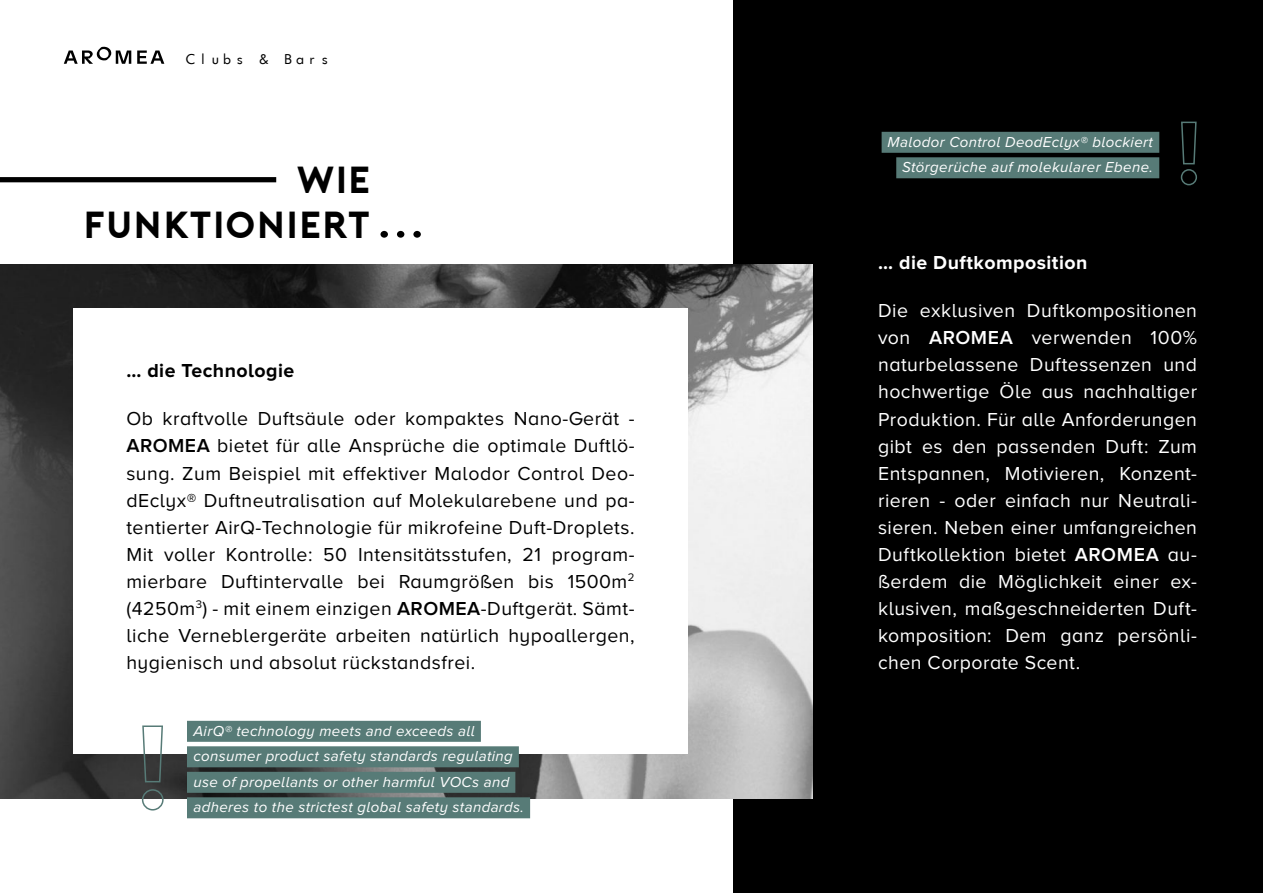
<style>
.page{position:relative;width:1263px;height:893px;background:#fff}
.page>*{position:absolute;margin:0;border:0;box-sizing:border-box;transform-origin:0 0}
.t1{font:37.5px/45px "Porter Bold DEMO";color:#000;text-align:right}
.t2{font:19.5px/27px "Proxima Nova A";letter-spacing:.025em;color:#000;text-align:justify}
.t3{font:19.5px/27px "Proxima Nova A";letter-spacing:.025em;color:#fff;text-align:justify}
.t4{font:700 19.5px "Proxima Nova A";letter-spacing:.025em;color:#fff}
.t5{font:700 19.5px "Proxima Nova A";letter-spacing:.025em;color:#000}
.t6{font:italic 15px/25.5px "Proxima Nova A";letter-spacing:.025em;color:#fff}
.t7{font:13.5px "Futurist Fixed Width";letter-spacing:-.1em;color:#000}
.s1{font-weight:600}
</style>
<div class="page">
<svg style="left:64px;top:47px;width:67px;height:17px"></svg>
<svg style="left:137px;top:51px;width:27px;height:13px"></svg>
<div style="left:733px;top:0;width:530px;height:893px;background:#000"></div>
<img style="left:0;top:264px;width:812px;height:534px">
<div style="left:73px;top:308px;width:615px;height:446px;background:#fff"></div>
<div style="left:0;top:177px;width:276px;height:5px;background:#000"></div>
<div style="left:187px;top:721px;width:294px;height:21px;background:#577b77"></div>
<div style="left:187px;top:746px;width:332px;height:21px;background:#577b77"></div>
<div style="left:187px;top:772px;width:328px;height:21px;background:#577b77"></div>
<div style="left:187px;top:797px;width:343px;height:21px;background:#577b77"></div>
<svg style="left:141px;top:725px;width:23px;height:86px"></svg>
<div style="left:882px;top:132px;width:277px;height:21px;background:#577b77"></div>
<div style="left:896px;top:157px;width:263px;height:21px;background:#577b77"></div>
<svg style="left:1180px;top:121px;width:17px;height:65px"></svg>
<svg style="left:380px;top:231px;width:41px;height:7px"></svg>
<p class="t7" style="left:184px;top:50px;width:149px">Clubs &amp; Bars</p>
<h1 class="t1" style="left:83px;top:155px;width:289px">WIE<br>FUNKTIONIERT</h1>
<p class="t5" style="left:126px;top:359px;width:169px">… die Technologie</p>
<p class="t2" style="left:126px;top:405px;width:510px">Ob kraftvolle Duftsäule oder kompaktes Nano-Gerät - <span class="s1">AROMEA</span> bietet für alle Ansprüche die optimale Duftlö&shy;sung. Zum Beispiel mit effektiver Malodor Control Deo&shy;dEclyx® Duftneutralisation auf Molekularebene und pa&shy;tentierter AirQ-Technologie für mikrofeine Duft-Droplets.<br>Mit voller Kontrolle: 50 Intensitätsstufen, 21 program&shy;mierbare Duftintervalle bei Raumgrößen bis 1500m<sup>2 </sup>(4250m<sup>3</sup>) - mit einem einzigen <span class="s1">AROMEA</span>-Duftgerät. Sämt&shy;liche Verneblergeräte arbeiten natürlich hypoallergen, hygienisch und absolut rückstandsfrei.</p>
<p class="t6" style="left:193px;top:718px;width:332px">AirQ® technology meets and exceeds all consumer product safety standards regulating use of propellants or other harmful VOCs and adheres to the strictest global safety standards.</p>
<p class="t6" style="left:888px;top:129px;width:267px;text-align:right">Malodor Control DeodEclyx® blockiert<br>Störgerüche auf molekularer Ebene.</p>
<p class="t4" style="left:878px;top:251px;width:211px">… die Duftkomposition</p>
<p class="t3" style="left:878px;top:297px;width:320px">Die exklusiven Duftkompositionen von <span class="s1">AROMEA</span> verwenden 100% naturbelassene Duftessenzen und hochwertige Öle aus nachhaltiger Produktion. Für alle Anforderungen gibt es den passenden Duft: Zum Entspannen, Motivieren, Konzent&shy;rieren - oder einfach nur Neutrali&shy;sieren. Neben einer umfangreichen Duftkollektion bietet <span class="s1">AROMEA</span> au&shy;ßerdem die Möglichkeit einer ex&shy;klusiven, maßgeschneiderten Duft&shy;komposition: Dem ganz persönli&shy;chen Corporate Scent.</p>
</div>
